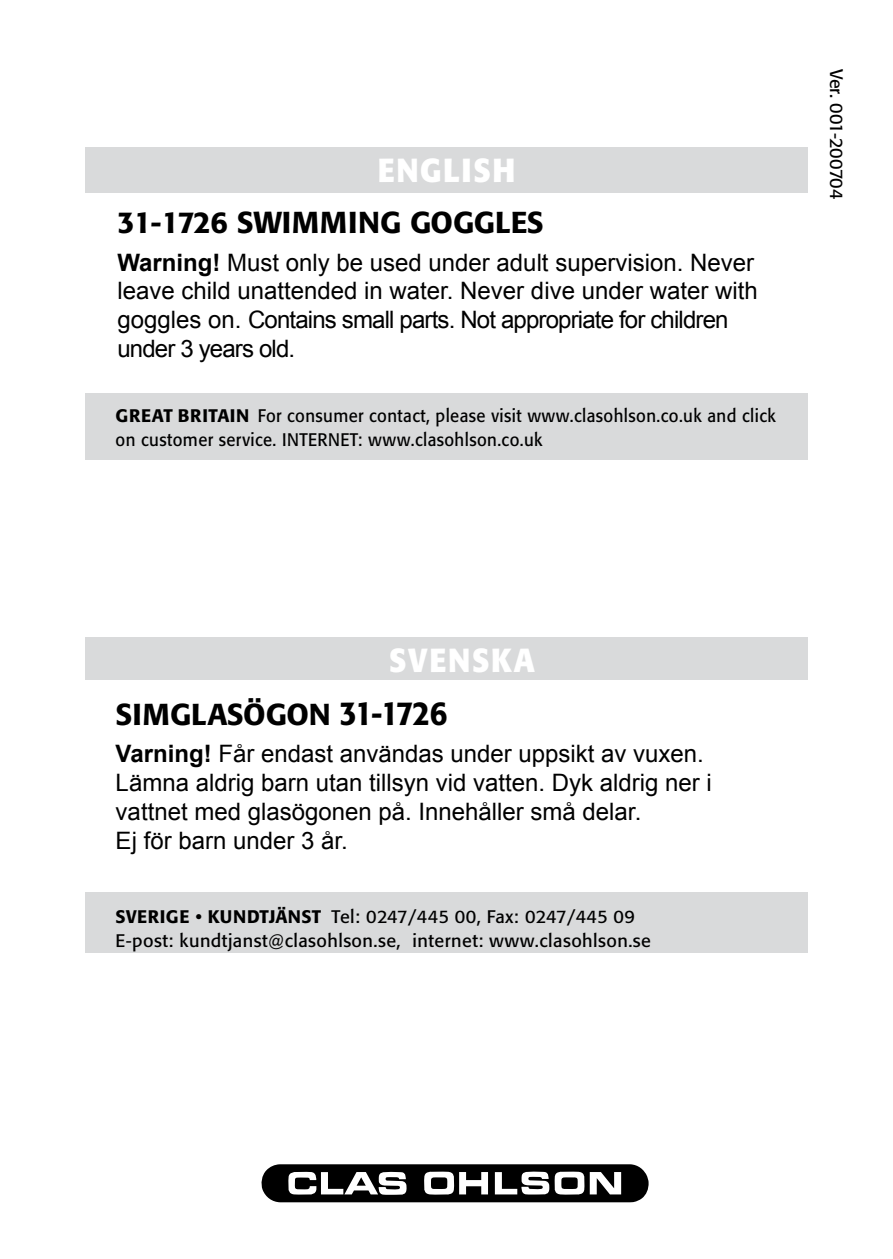
<style>
.page{position:relative;width:893px;height:1259px;background:#fff}
.page>*{position:absolute;margin:0;border:0;box-sizing:border-box;transform-origin:0 0}
.t1{font:700 33px "Formata BQ";letter-spacing:.05em;color:#fff;scale:.93 1}
.t2{font:500 30px "Formata";color:#000}
.t3{font:24px/28.8px "Arial";color:#000}
.t4{font:18px/24px "Formata BQ";letter-spacing:.025em;color:#000;scale:.93 1}
.t5{font:18px/24px "Formata BQ";letter-spacing:.025em;color:#000}
.t6{font:18px "Formata BQ";color:#000}
.s1{font-weight:700}
.s2{font-weight:500}
.s3{font-family:"Formata BQ";font-size:33px}
</style>
<div class="page">
<div style="left:85px;top:147px;width:723px;height:46px;background:#d9dadb"></div>
<div style="left:85px;top:393px;width:723px;height:66px;background:#d9dadb"></div>
<svg style="left:261px;top:1164px;width:388px;height:38px"></svg>
<div style="left:85px;top:637px;width:723px;height:43px;background:#d9dadb"></div>
<div style="left:85px;top:892px;width:723px;height:60px;background:#d9dadb"></div>
<h1 class="t1" style="left:378px;top:150px;width:149px">ENGLISH</h1>
<p class="t2" style="left:117px;top:204px;width:425px">31-1726 SWIMMING GOGGLES</p>
<p class="t3" style="left:117px;top:248px;width:642px"><span class="s1">Warning!</span> Must only be used under adult supervision. Never leave child unattended in water. Never dive under water with goggles on. Contains small parts. Not appropriate for children under 3 years old.</p>
<p class="t4" style="left:116px;top:403px;width:711px"><span class="s2">GREAT BRITAIN</span> For consumer contact, please visit www.clasohlson.co.uk and click on customer service. Internet: www.clasohlson.co.uk</p>
<p class="t6" style="left:847px;top:69px;width:132px;rotate:90deg">Ver. 001-200704</p>
<h1 class="t1" style="left:389px;top:640px;width:158px">SVENSKA</h1>
<p class="t2" style="left:116px;top:696px;width:333px">SIMGLASÖGON <span class="s3">31-1726</span></p>
<p class="t3" style="left:116px;top:740px;width:598px"><span class="s1">Varning!</span> Får endast användas under uppsikt av vuxen.<br>Lämna aldrig barn utan tillsyn vid vatten. Dyk aldrig ner i vattnet med glasögonen på. Innehåller små delar.<br>Ej för barn under 3 år.</p>
<p class="t5" style="left:116px;top:904px;width:537px"><span class="s2">SVERIGE • KUNDTJÄNST</span> Tel: 0247/445 00, Fax: 0247/445 09<br>E-post: kundtjanst@clasohlson.se, internet: www.clasohlson.se</p>
</div>
